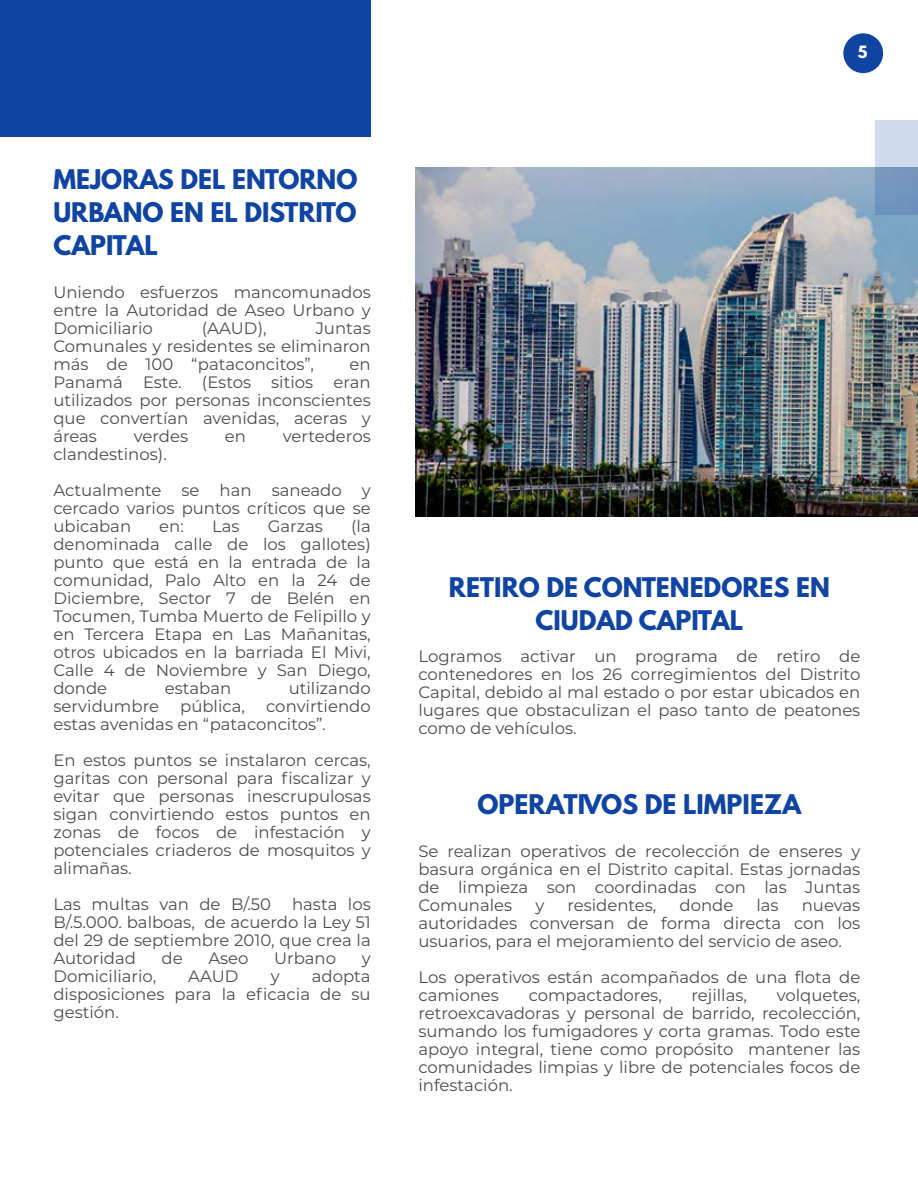
<style>
.page{position:relative;width:918px;height:1188px;background:#fff}
.page>*{position:absolute;margin:0;border:0;box-sizing:border-box;transform-origin:0 0}
.t1{font:700 24px/33px "League Spartan";color:#0f44a3;text-align:justify}
.t2{font:16.5px/18px "Montserrat";color:#4c4c4c;text-align:justify}
.t3{font:700 15px "League Spartan";color:#fff}
</style>
<div class="page">
<div style="left:843px;top:33px;width:40px;height:40px;background:#0f44a3;border-radius:50%"></div>
<img style="left:416px;top:167px;width:502px;height:349px">
<svg style="left:875px;top:120px;width:43px;height:95px;background:#9fb7d4"></svg>
<div style="left:0;top:0;width:371px;height:137px;background:#0f44a3"></div>
<h1 class="t1" style="left:53px;top:162px;width:306px">MEJORAS DEL ENTORNO URBANO EN EL DISTRITO CAPITAL</h1>
<p class="t2" style="left:53px;top:283px;width:319px">Uniendo esfuerzos mancomunados entre la Autoridad de Aseo Urbano y Domiciliario</p>
<p class="t2" style="left:202px;top:319px;width:66px">(AAUD),</p>
<p class="t2" style="left:53px;top:319px;width:319px;text-indent:262px">Juntas Comunales y residentes se eliminaron más de 100 “pataconcitos”,</p>
<p class="t2" style="left:53px;top:355px;width:319px;text-indent:296px">en Panamá Este. (Estos sitios eran utilizados por personas inconscientes que convertían avenidas, aceras y áreas</p>
<p class="t2" style="left:134px;top:427px;width:56px">verdes</p>
<p class="t2" style="left:225px;top:427px;width:23px">en</p>
<p class="t2" style="left:283px;top:427px;width:89px">vertederos</p>
<p class="t2" style="left:53px;top:436px;width:319px;line-height:36px">clandestinos).<br>Actualmente se han saneado y</p>
<p class="t2" style="left:53px;top:499px;width:319px">cercado varios puntos críticos que se ubicaban</p>
<p class="t2" style="left:53px;top:517px;width:319px;text-indent:298px">(la denominada calle de los gallotes) punto que está en la entrada de la comunidad, Palo Alto en la 24 de Diciembre, Sector 7 de Belén en Tocumen, Tumba Muerto de Felipillo y en Tercera Etapa en Las Mañanitas, otros ubicados en la barriada El Mivi, Calle 4 de Noviembre y San Diego, donde</p>
<p class="t2" style="left:159px;top:517px;width:26px">en:</p>
<p class="t2" style="left:212px;top:517px;width:29px">Las</p>
<p class="t2" style="left:268px;top:517px;width:57px">Garzas</p>
<p class="t2" style="left:165px;top:679px;width:68px">estaban</p>
<p class="t2" style="left:289px;top:679px;width:84px">utilizando</p>
<p class="t2" style="left:53px;top:697px;width:107px">servidumbre</p>
<p class="t2" style="left:180px;top:697px;width:66px">pública,</p>
<p class="t2" style="left:53px;top:697px;width:319px;text-indent:213px">convirtiendo estas avenidas en “pataconcitos”.</p>
<p class="t2" style="left:53px;top:751px;width:319px">En estos puntos se instalaron cercas, garitas con personal para fiscalizar y evitar que personas inescrupulosas sigan convirtiendo estos puntos en zonas de focos de infestación y potenciales criaderos de mosquitos y alimañas.</p>
<p class="t2" style="left:53px;top:895px;width:219px">Las multas van de B/.50</p>
<p class="t2" style="left:53px;top:895px;width:319px;text-indent:239px">hasta los B/.5.000. balboas, de acuerdo la Ley 51 del 29 de septiembre 2010, que crea la Autoridad</p>
<p class="t2" style="left:162px;top:949px;width:23px">de</p>
<p class="t2" style="left:208px;top:949px;width:42px">Aseo</p>
<p class="t2" style="left:274px;top:949px;width:63px">Urbano</p>
<p class="t2" style="left:362px;top:949px;width:10px">y</p>
<p class="t2" style="left:53px;top:967px;width:319px;text-indent:258px">adopta disposiciones para la eficacia de su gestión.</p>
<p class="t2" style="left:53px;top:967px;width:104px">Domiciliario,</p>
<p class="t2" style="left:188px;top:967px;width:52px">AAUD</p>
<p class="t2" style="left:271px;top:967px;width:10px">y</p>
<p class="t3" style="left:858px;top:40px;width:11px">5</p>
<h1 class="t1" style="left:449px;top:570px;width:383px;text-align:center">RETIRO DE CONTENEDORES EN<br>CIUDAD CAPITAL</h1>
<p class="t2" style="left:418px;top:647px;width:443px">Logramos activar un programa de retiro de contenedores en los 26 corregimientos del Distrito Capital, debido al mal estado o por estar ubicados en lugares que obstaculizan el paso tanto de peatones como de vehículos.</p>
<h1 class="t1" style="left:478px;top:788px;width:325px">OPERATIVOS DE LIMPIEZA</h1>
<p class="t2" style="left:418px;top:842px;width:443px">Se realizan operativos de recolección de enseres y basura orgánica en el Distrito capital. Estas jornadas de limpieza son coordinadas con las Juntas Comunales</p>
<p class="t2" style="left:535px;top:896px;width:10px">y</p>
<p class="t2" style="left:567px;top:896px;width:91px">residentes,</p>
<p class="t2" style="left:680px;top:896px;width:55px">donde</p>
<p class="t2" style="left:756px;top:896px;width:24px">las</p>
<p class="t2" style="left:418px;top:896px;width:443px;text-indent:383px">nuevas autoridades conversan de forma directa con los usuarios, para el mejoramiento del servicio de aseo.</p>
<p class="t2" style="left:418px;top:968px;width:443px">Los operativos están acompañados de una flota de camiones</p>
<p class="t2" style="left:418px;top:986px;width:443px;text-indent:358px">volquetes, retroexcavadoras y personal de barrido, recolección, sumando los fumigadores y corta gramas. Todo este apoyo integral, tiene como propósito mantener las comunidades limpias y libre de potenciales focos de infestación.</p>
<p class="t2" style="left:529px;top:986px;width:135px">compactadores,</p>
<p class="t2" style="left:692px;top:986px;width:57px">rejillas,</p>
</div>
